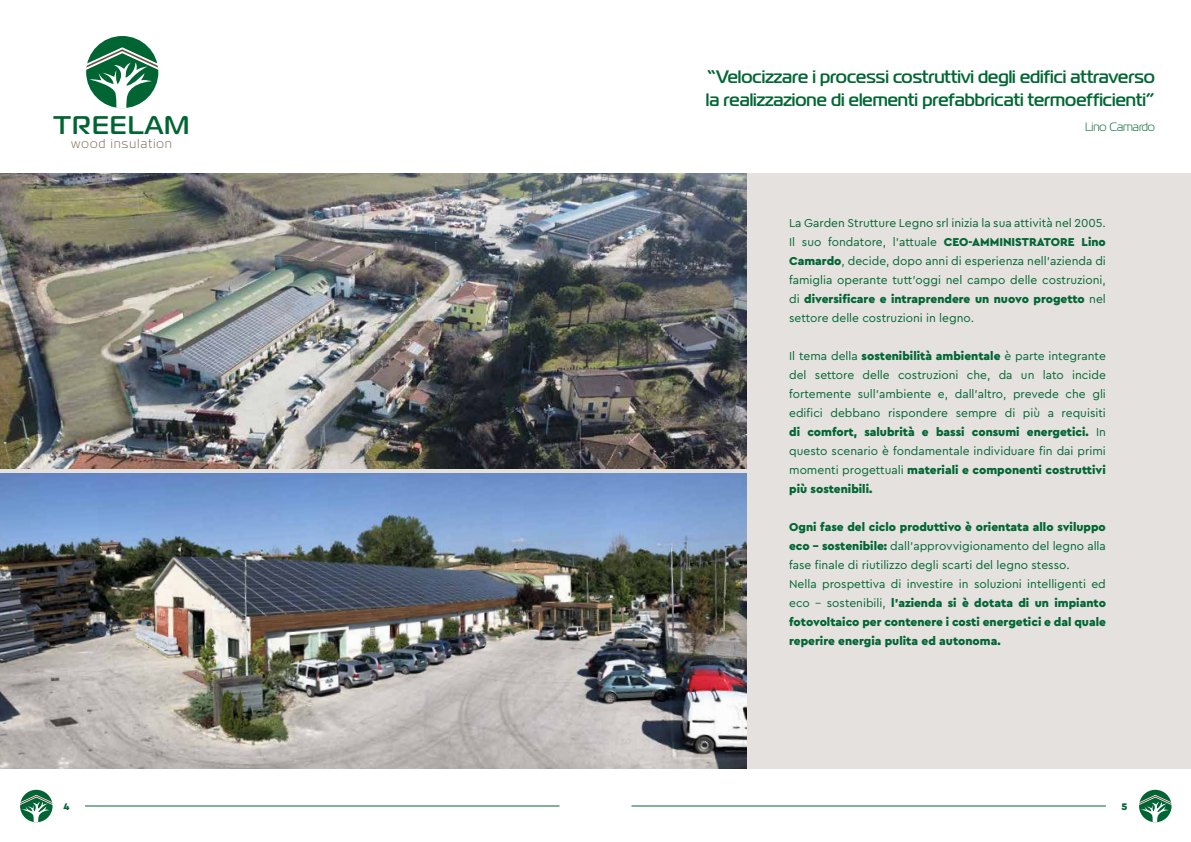
<style>
.page{position:relative;width:1191px;height:842px;background:#fff}
.page>*{position:absolute;margin:0;border:0;box-sizing:border-box;transform-origin:0 0}
.t1{font:700 25.5px "Magistral C";letter-spacing:.05em;color:#006533}
.t2{font:700 18px/23px "Magistral C";color:#026734}
.t3{font:12.7px "Magistral C";letter-spacing:.1em;color:#7b6a58}
.t4{font:12px/19px "Cera Pro";color:#026734;text-align:justify}
.t5{font:900 12px/19px "Cera PRO";color:#026734}
.t6{font:12px "Magistral C";color:#026734}
.t7{font:900 10px "Cera PRO";color:#026734}
.s1{font-family:"Cera PRO";font-weight:900}
.s2{font-family:"Cera Pro";font-weight:400}
</style>
<div class="page">
<div style="left:0;top:173px;width:1191px;height:596px;background:#e5e1de"></div>
<img style="left:0;top:173px;width:746px;height:295px">
<img style="left:0;top:474px;width:746px;height:295px">
<svg style="left:86px;top:36px;width:73px;height:72px"></svg>
<svg style="left:20px;top:790px;width:33px;height:32px"></svg>
<svg style="left:1139px;top:790px;width:33px;height:32px"></svg>
<hr style="left:85px;top:805px;width:474px;height:1px;background:#026734">
<hr style="left:631px;top:805px;width:475px;height:1px;background:#026734">
<h1 class="t1" style="left:54px;top:110px;width:137px">TREELAM</h1>
<p class="t3" style="left:72px;top:137px;width:102px">wood insulation</p>
<h2 class="t2" style="left:706px;top:65px;width:450px">“Velocizzare i processi costruttivi degli edifici attraverso la realizzazione di elementi prefabbricati termoefficienti”</h2>
<p class="t6" style="left:1085px;top:121px;width:71px">Lino Camardo</p>
<p class="t4" style="left:789px;top:213px;width:318px">La Garden Strutture Legno srl inizia la sua attività nel 2005.<br>Il suo fondatore, l’attuale <span class="s1">CEO-AMMINISTRATORE Lino Camardo</span>, decide, dopo anni di esperienza nell’azienda di famiglia operante tutt’oggi nel campo delle costruzioni,</p>
<p class="t5" style="left:789px;top:289px;width:318px"><span class="s2">di</span> diversificare e intraprendere un nuovo progetto <span class="s2">nel</span></p>
<p class="t4" style="left:789px;top:308px;width:186px">settore delle costruzioni in legno.</p>
<p class="t4" style="left:789px;top:346px;width:318px">Il tema della <span class="s1">sostenibilità ambientale</span> è parte integrante del settore delle costruzioni che, da un lato incide fortemente sull’ambiente e, dall’altro, prevede che gli edifici debbano rispondere sempre di più a requisiti</p>
<p class="t5" style="left:789px;top:422px;width:318px">di comfort, salubrità e bassi consumi energetici. <span class="s2">In</span></p>
<p class="t4" style="left:789px;top:441px;width:318px">questo scenario è fondamentale individuare fin dai primi</p>
<p class="t5" style="left:789px;top:460px;width:318px"><span class="s2">momenti progettuali</span> materiali e componenti costruttivi più sostenibili.</p>
<p class="t5" style="left:789px;top:517px;width:318px">Ogni fase del ciclo produttivo è orientata allo sviluppo</p>
<p class="t4" style="left:789px;top:536px;width:318px;text-align:left"><span class="s1">eco - sostenibile:</span> dall’approvvigionamento del legno alla fase finale di riutilizzo degli scarti del legno stesso.<br>Nella prospettiva di investire in soluzioni intelligenti ed</p>
<p class="t5" style="left:789px;top:593px;width:318px;text-align:justify"><span class="s2">eco - sostenibili,</span> l’azienda si è dotata di un impianto fotovoltaico per contenere i costi energetici e dal quale reperire energia pulita ed autonoma.</p>
<p class="t7" style="left:64px;top:800px;width:7px">4</p>
<p class="t7" style="left:1121px;top:800px;width:7px">5</p>
</div>
